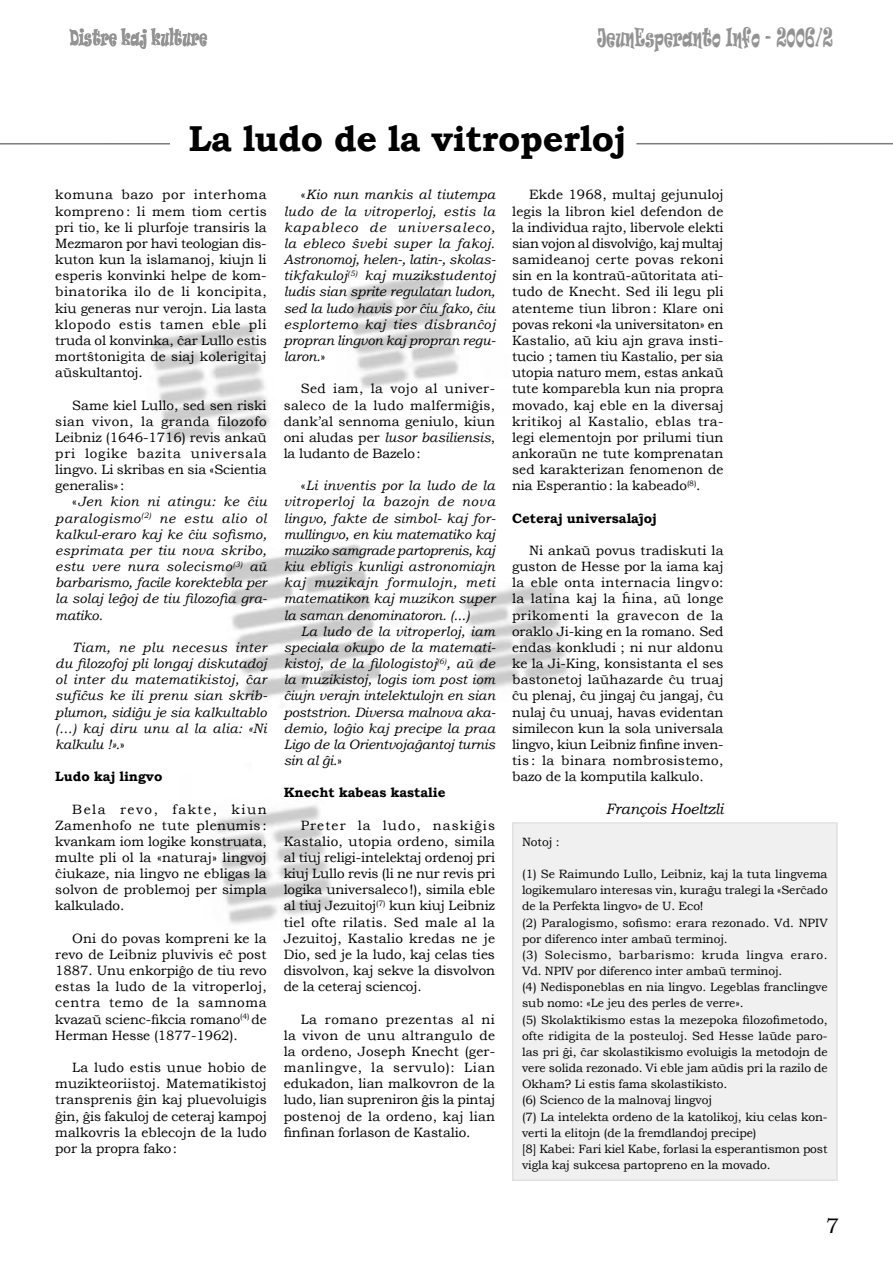
<style>
.page{position:relative;width:893px;height:1263px;background:#fff}
.page>*{position:absolute;margin:0;border:0;box-sizing:border-box;transform-origin:0 0}
.t1{font:700 36px "Bookman Old Style";letter-spacing:-.005em;color:#000}
.t2{font:24px "Ravie";letter-spacing:.025em;color:#939393;scale:.5 1}
.t3{font:21px "Ravie";letter-spacing:.025em;color:#939393;scale:.5 1}
.t4{font:21px "Bookman Old Style";color:#000}
.t5{font:italic 15px "Bookman Old Style";letter-spacing:-.005em;color:#000}
.t6{font:13.5px/16.2px "Bookman Old Style";letter-spacing:-.005em;color:#000;text-align:justify}
.t7{font:italic 13.5px/16.2px "Bookman Old Style";letter-spacing:-.005em;color:#000;text-align:justify}
.t8{font:700 13.5px "Bookman Old Style";color:#000}
.t9{font:12px/16.2px "Bookman Old Style";letter-spacing:-.005em;color:#000}
.s1{font-style:normal}
.s2{font-style:italic}
</style>
<div class="page">
<hr style="left:0;top:143px;width:893px;height:2px;background:#7b7c7c">
<svg style="left:151px;top:274px;width:417px;height:650px"></svg>
<svg style="left:380px;top:538px;width:188px;height:42px"></svg>
<svg style="left:170px;top:143px;width:466px;height:2px"></svg>
<div style="left:512px;top:822px;width:326px;height:359px;background:#f0f0f0"></div>
<h3 class="t3" style="left:70px;top:22px;width:276px">Distre kaj kulture</h3>
<h2 class="t2" style="left:597px;top:21px;width:473px">JeunEsperanto Info - 2006/2</h2>
<h1 class="t1" style="left:188px;top:113px;width:439px">La ludo de la vitroperloj</h1>
<p class="t6" style="left:55px;top:187px;width:213px">komuna bazo por interhoma kompreno : li mem tiom certis pri tio, ke li plurfoje transiris la Mezmaron por havi teologian dis&shy;kuton kun la islamanoj, kiujn li esperis konvinki helpe de kom&shy;binatorika ilo de li koncipita, kiu generas nur verojn. Lia lasta klopodo estis tamen eble pli truda ol konvinka, ĉar Lullo estis mortŝtonigita de siaj kolerigitaj aŭskultantoj.</p>
<p class="t6" style="left:55px;top:397px;width:213px;text-indent:17px">Same kiel Lullo, sed sen riski sian vivon, la granda filozofo Leibniz (1646-1716) revis ankaŭ pri logike bazita universala lingvo. Li skribas en sia «Scientia generalis» :</p>
<p class="t7" style="left:55px;top:494px;width:213px;text-indent:17px"><span class="s1">«</span>Jen kion ni atingu: ke ĉiu paralogismo<sup>(2)</sup> ne estu alio ol kalkul-eraro kaj ke ĉiu sofismo, esprimata per tiu nova skribo, estu vere nura solecismo<sup>(3)</sup> aŭ barbarismo, facile korektebla per la solaj leĝoj de tiu filozofia gra&shy;matiko.</p>
<p class="t7" style="left:55px;top:639px;width:213px;text-indent:17px">Tiam, ne plu necesus inter du filozofoj pli longaj diskutadoj ol inter du matematikistoj, ĉar sufiĉus ke ili prenu sian skrib&shy;plumon, sidiĝu je sia kalkultablo (...) kaj diru unu al la alia: «Ni kalkulu !».<span class="s1">»</span></p>
<p class="t8" style="left:55px;top:767px;width:109px">Ludo kaj lingvo</p>
<p class="t6" style="left:55px;top:801px;width:213px;text-indent:17px">Bela revo, fakte, kiun Zamenhofo ne tute plenumis : kvankam iom logike konstruata, multe pli ol la «naturaj» lingvoj ĉiukaze, nia lingvo ne ebligas la solvon de problemoj per simpla kalkulado.</p>
<p class="t6" style="left:55px;top:930px;width:213px;text-indent:17px">Oni do povas kompreni ke la revo de Leibniz pluvivis eĉ post 1887. Unu enkorpiĝo de tiu revo estas la ludo de la vitroperloj, centra temo de la samnoma kvazaŭ scienc-fikcia romano<sup>(4)</sup> de Herman Hesse (1877-1962).</p>
<p class="t6" style="left:55px;top:1059px;width:213px;text-indent:17px">La ludo estis unue hobio de muzikteoriistoj. Matematikistoj transprenis ĝin kaj pluevoluigis ĝin, ĝis fakuloj de ceteraj kampoj malkovris la eblecojn de la ludo por la propra fako :</p>
<p class="t7" style="left:284px;top:187px;width:213px;text-indent:17px"><span class="s1">«</span>Kio nun mankis al tiutempa ludo de la vitroperloj, estis la kapableco de universaleco, la ebleco ŝvebi super la fakoj.<br>Astronomoj, helen-, latin-, skolas&shy;tikfakuloj<sup>(5)</sup> kaj muzikstudentoj ludis sian sprite regulatan ludon, sed la ludo havis por ĉiu fako, ĉiu esplortemo kaj ties disbranĉoj propran lingvon kaj propran regu&shy;laron.<span class="s1">»</span></p>
<p class="t6" style="left:284px;top:381px;width:213px;text-indent:17px">Sed iam, la vojo al univer&shy;saleco de la ludo malfermiĝis, dank’al sennoma geniulo, kiun oni aludas per <span class="s2">lusor basiliensis</span>, la ludanto de Bazelo :</p>
<p class="t7" style="left:284px;top:477px;width:213px;text-indent:17px"><span class="s1">«</span>Li inventis por la ludo de la vitroperloj la bazojn de nova lingvo, fakte de simbol- kaj for&shy;mullingvo, en kiu matematiko kaj muziko samgrade partoprenis, kaj kiu ebligis kunligi astronomiajn kaj muzikajn formulojn, meti matematikon kaj muzikon super la saman denominatoron. (...)</p>
<p class="t7" style="left:284px;top:623px;width:213px;text-indent:17px">La ludo de la vitroperloj, iam speciala okupo de la matemati&shy;kistoj, de la filologistoj<sup>(6)</sup>, aŭ de la muzikistoj, logis iom post iom ĉiujn verajn intelektulojn en sian poststrion. Diversa malnova aka&shy;demio, loĝio kaj precipe la praa Ligo de la Orientvojaĝantoj turnis sin al ĝi.<span class="s1">»</span></p>
<p class="t8" style="left:284px;top:783px;width:163px">Knecht kabeas kastalie</p>
<p class="t6" style="left:284px;top:817px;width:213px;text-indent:17px">Preter la ludo, naskiĝis Kastalio, utopia ordeno, simila al tiuj religi-intelektaj ordenoj pri kiuj Lullo revis (li ne nur revis pri logika universaleco !), simila eble al tiuj Jezuitoj<sup>(7)</sup> kun kiuj Leibniz tiel ofte rilatis. Sed male al la Jezuitoj, Kastalio kredas ne je Dio, sed je la ludo, kaj celas ties disvolvon, kaj sekve la disvolvon de la ceteraj sciencoj.</p>
<p class="t6" style="left:284px;top:1011px;width:213px;text-indent:17px">La romano prezentas al ni la vivon de unu altrangulo de la ordeno, Joseph Knecht (ger&shy;manlingve, la servulo): Lian edukadon, lian malkovron de la ludo, lian supreniron ĝis la pintaj postenoj de la ordeno, kaj lian finfinan forlason de Kastalio.</p>
<p class="t6" style="left:512px;top:187px;width:213px;text-indent:17px">Ekde 1968, multaj gejunuloj legis la libron kiel defendon de la individua rajto, libervole elekti sian vojon al disvolviĝo, kaj multaj samideanoj certe povas rekoni sin en la kontraŭ-aŭtoritata ati&shy;tudo de Knecht. Sed ili legu pli atenteme tiun libron : Klare oni povas rekoni «la universitaton» en Kastalio, aŭ kiu ajn grava insti&shy;tucio ; tamen tiu Kastalio, per sia utopia naturo mem, estas ankaŭ tute komparebla kun nia propra movado, kaj eble en la diversaj kritikoj al Kastalio, eblas tra&shy;legi elementojn por prilumi tiun ankoraŭn ne tute komprenatan sed karakterizan fenomenon de nia Esperantio : la kabeado<sup>(8)</sup>.</p>
<p class="t8" style="left:512px;top:508px;width:146px">Ceteraj universalaĵoj</p>
<p class="t6" style="left:512px;top:542px;width:213px;text-indent:17px">Ni ankaŭ povus tradiskuti la guston de Hesse por la iama kaj la eble onta internacia lingv o: la latina kaj la ĥina, aŭ longe prikomenti la gravecon de la oraklo Ji-king en la romano. Sed endas konkludi ; ni nur aldonu ke la Ji-King, konsistanta el ses bastonetoj laŭhazarde ĉu truaj ĉu plenaj, ĉu jingaj ĉu jangaj, ĉu nulaj ĉu unuaj, havas evidentan similecon kun la sola universala lingvo, kiun Leibniz finfine inven&shy;tis : la binara nombrosistemo, bazo de la komputila kalkulo.</p>
<p class="t5" style="left:606px;top:798px;width:119px">François Hoeltzli</p>
<p class="t9" style="left:522px;top:834px;width:39px">Notoj :</p>
<p class="t9" style="left:522px;top:866px;width:307px">(1) Se Raimundo Lullo, Leibniz, kaj la tuta lingvema logikemularo interesas vin, kuraĝu tralegi la «Serĉado de la Perfekta lingvo» de U. Eco!<br>(2) Paralogismo, sofismo: erara rezonado. Vd. NPIV por diferenco inter ambaŭ terminoj.<br>(3) Solecismo, barbarismo: kruda lingva eraro.<br>Vd. NPIV por diferenco inter ambaŭ terminoj.<br>(4) Nedisponeblas en nia lingvo. Legeblas franclingve sub nomo: «Le jeu des perles de verre».<br>(5) Skolaktikismo estas la mezepoka filozofimetodo, ofte ridigita de la posteuloj. Sed Hesse laŭde paro&shy;las pri ĝi, ĉar skolastikismo evoluigis la metodojn de vere solida rezonado. Vi eble jam aŭdis pri la razilo de Okham? Li estis fama skolastikisto.<br>(6) Scienco de la malnovaj lingvoj<br>(7) La intelekta ordeno de la katolikoj, kiu celas kon&shy;verti la elitojn (de la fremdlandoj precipe)<br>[8] Kabei: Fari kiel Kabe, forlasi la esperantismon post vigla kaj sukcesa partopreno en la movado.</p>
<h3 class="t4" style="left:826px;top:1212px;width:15px">7</h3>
</div>
